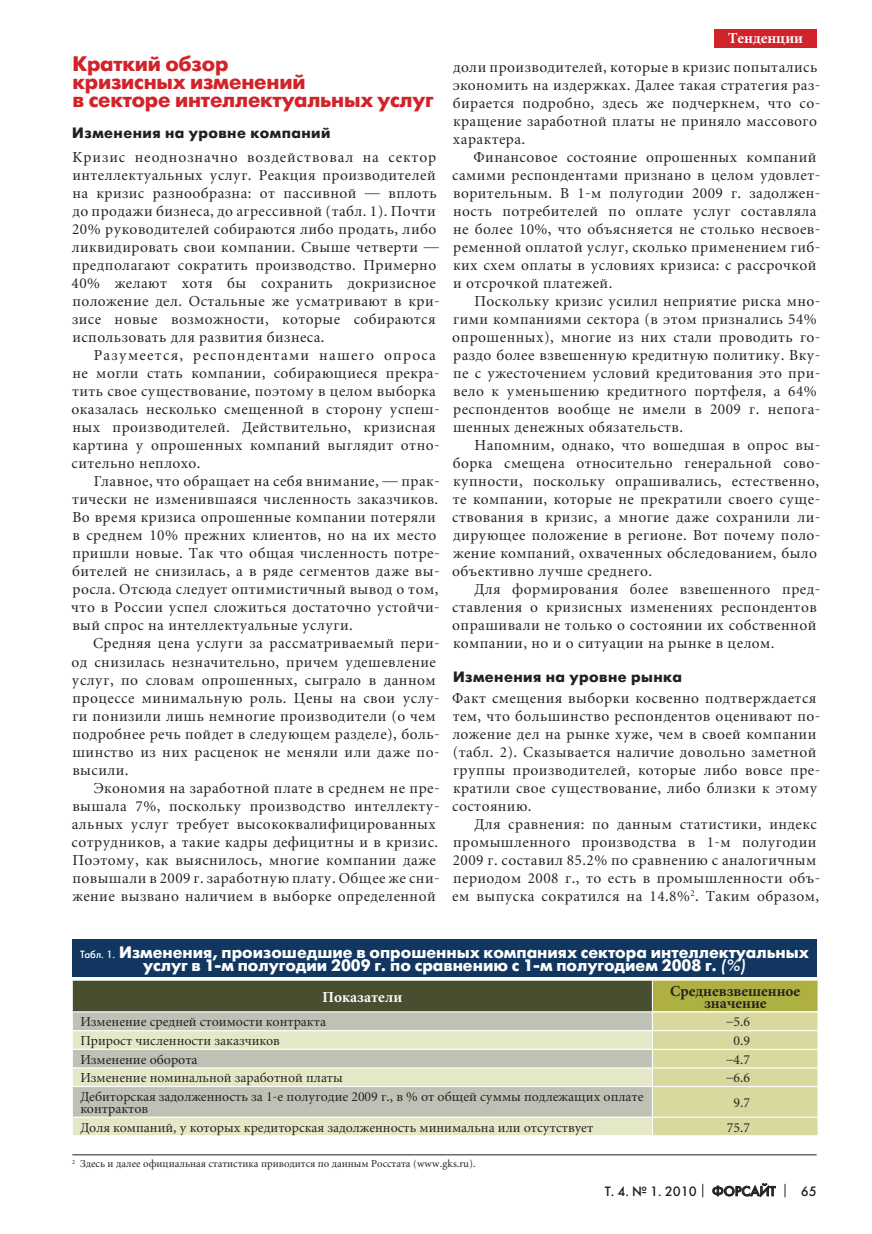
<style>
.page{position:relative;width:872px;height:1234px;background:#fff}
.page>*{position:absolute;margin:0;border:0;box-sizing:border-box;transform-origin:0 0}
.t1{font:700 21px/18px "Futura Futuris C";letter-spacing:-.01em;color:#d1232a}
.t2{font:700 16.5px/13.5px "Futura Futuris C";color:#fff;text-align:center}
.t3{font:15px/18px "Miniature";letter-spacing:.03em;color:#231f20}
.t4{font:700 15px "Futura Futuris C";letter-spacing:.03em;color:#231f20}
.t5{font:700 15px/12px "Miniature";color:#231f20;text-align:center}
.t6{font:700 15px "Miniature";color:#fff}
.t7{font:13.5px/12px "Miniature";color:#231f20}
.t8{font:13.5px "Futura Futuris C";color:#231f20}
.t9{font:10.5px "Miniature";color:#231f20}
.s1{font-weight:400;font-size:10.5px}
.s2{font-weight:400;font-style:italic}
</style>
<div class="page">
<svg style="left:702px;top:1183px;width:1px;height:13px"></svg>
<svg style="left:784px;top:1183px;width:1px;height:13px"></svg>
<svg style="left:712px;top:1183px;width:64px;height:14px"></svg>
<div style="left:714px;top:30px;width:102px;height:18px;background:#d1232a"></div>
<hr style="left:72px;top:1154px;width:744px;height:1px;background:#231f20">
<div style="left:72px;top:979px;width:580px;height:32px;background:#484e30"></div>
<div style="left:652px;top:979px;width:166px;height:32px;background:#afb042"></div>
<div style="left:73px;top:1012px;width:579px;height:17px;background:#bec2b5"></div>
<svg style="left:73px;top:1031px;width:579px;height:103px;background:#d3d7c0"></svg>
<hr style="left:653px;top:979px;width:165px;height:1px;background:#fff">
<hr style="left:817px;top:980px;width:1px;height:30px;background:#fff">
<hr style="left:653px;top:1010px;width:165px;height:2px;background:#fff">
<hr style="left:72px;top:1048px;width:580px;height:1px;background:#fff">
<hr style="left:72px;top:1067px;width:580px;height:1px;background:#fff">
<hr style="left:72px;top:1085px;width:580px;height:1px;background:#fff">
<hr style="left:72px;top:1116px;width:580px;height:1px;background:#fff">
<svg style="left:652px;top:1011px;width:166px;height:123px;background:#dadaa5"></svg>
<hr style="left:72px;top:979px;width:581px;height:1px;background:#fff">
<hr style="left:72px;top:980px;width:1px;height:31px;background:#fff">
<hr style="left:652px;top:980px;width:1px;height:31px;background:#fff">
<hr style="left:72px;top:1011px;width:581px;height:1px;background:#fff">
<div style="left:72px;top:939px;width:744px;height:38px;background:#113760"></div>
<h1 class="t1" style="left:72px;top:55px;width:362px">Краткий обзор<br>кризисных изменений<br>в секторе интеллектуальных услуг</h1>
<p class="t4" style="left:72px;top:125px;width:260px">Изменения на уровне компаний</p>
<p class="t3" style="left:72px;top:149px;width:369px">Кризис неоднозначно воздействовал на сектор интеллектуальных услуг. Реакция производителей на кризис разнообразна: от пассивной — вплоть до продажи бизнеса, до агрессивной (табл. 1). Почти 20% руководителей собираются либо продать, либо ликвидировать свои компании. Свыше четверти — предполагают сократить производство. Примерно 40% желают хотя бы сохранить докризисное положение дел. Остальные же усматривают в кри&shy;зисе новые возможности, которые собираются использовать для развития бизнеса.</p>
<p class="t3" style="left:72px;top:347px;width:370px;text-indent:22px">Разумеется, респондентами нашего опроса не могли стать компании, собирающиеся прекра&shy;тить свое существование, поэтому в целом выборка оказалась несколько смещенной в сторону успеш&shy;ных производителей. Действительно, кризисная картина у опрошенных компаний выглядит отно&shy;сительно неплохо.</p>
<p class="t3" style="left:71px;top:473px;width:370px;text-indent:22px">Главное, что обращает на себя внимание, — прак&shy;тически не изменившаяся численность заказчиков.<br>Во время кризиса опрошенные компании потеряли в среднем 10% прежних клиентов, но на их место пришли новые. Так что общая численность потре&shy;бителей не снизилась, а в ряде сегментов даже вы&shy;росла. Отсюда следует оптимистичный вывод о том, что в России успел сложиться достаточно устойчи&shy;вый спрос на интеллектуальные услуги.</p>
<p class="t3" style="left:72px;top:635px;width:370px;text-indent:21px">Средняя цена услуги за рассматриваемый пери&shy;од снизилась незначительно, причем удешевление услуг, по словам опрошенных, сыграло в данном процессе минимальную роль. Цены на свои услу&shy;ги понизили лишь немногие производители (о чем подробнее речь пойдет в следующем разделе), боль&shy;шинство из них расценок не меняли или даже по&shy;высили.</p>
<p class="t3" style="left:72px;top:779px;width:369px;text-indent:22px">Экономия на заработной плате в среднем не пре&shy;вышала 7%, поскольку производство интеллекту&shy;альных услуг требует высококвалифицированных сотрудников, а такие кадры дефицитны и в кризис.<br>Поэтому, как выяснилось, многие компании даже повышали в 2009 г. заработную плату. Общее же сни&shy;жение вызвано наличием в выборке определенной</p>
<p class="t6" style="left:728px;top:31px;width:76px">Тенденции</p>
<p class="t3" style="left:453px;top:59px;width:369px">доли производителей, которые в кризис попытались экономить на издержках. Далее такая стратегия раз&shy;бирается подробно, здесь же подчеркнем, что со&shy;кращение заработной платы не приняло массового характера.</p>
<p class="t3" style="left:452px;top:149px;width:370px;text-indent:21px">Финансовое состояние опрошенных компаний самими респондентами признано в целом удовлет&shy;ворительным. В 1-м полугодии 2009 г. задолжен&shy;ность потребителей по оплате услуг составляла не более 10%, что объясняется не столько несвоев&shy;ременной оплатой услуг, сколько применением гиб&shy;ких схем оплаты в условиях кризиса: с рассрочкой и отсрочкой платежей.</p>
<p class="t3" style="left:452px;top:293px;width:370px;text-indent:22px">Поскольку кризис усилил неприятие риска мно&shy;гими компаниями сектора (в этом признались 54% опрошенных), многие из них стали проводить го&shy;раздо более взвешенную кредитную политику. Вку&shy;пе с ужесточением условий кредитования это при&shy;вело к уменьшению кредитного портфеля, а 64% респондентов вообще не имели в 2009 г. непога&shy;шенных денежных обязательств.</p>
<p class="t3" style="left:452px;top:437px;width:370px;text-indent:22px">Напомним, однако, что вошедшая в опрос вы&shy;борка смещена относительно генеральной сово&shy;купности, поскольку опрашивались, естественно, те компании, которые не прекратили своего суще&shy;ствования в кризис, а многие даже сохранили ли&shy;дирующее положение в регионе. Вот почему поло&shy;жение компаний, охваченных обследованием, было объективно лучше среднего.</p>
<p class="t3" style="left:452px;top:581px;width:370px;text-indent:22px">Для формирования более взвешенного пред&shy;ставления о кризисных изменениях респондентов опрашивали не только о состоянии их собственной компании, но и о ситуации на рынке в целом.</p>
<p class="t3" style="left:452px;top:689px;width:370px">Факт смещения выборки косвенно подтверждается тем, что большинство респондентов оценивают по&shy;ложение дел на рынке хуже, чем в своей компании (табл. 2). Сказывается наличие довольно заметной группы производителей, которые либо вовсе пре&shy;кратили свое существование, либо близки к этому состоянию.</p>
<p class="t3" style="left:452px;top:815px;width:369px;text-indent:22px">Для сравнения: по данным статистики, индекс промышленного производства в 1-м полугодии 2009 г. составил 85.2% по сравнению с аналогичным периодом 2008 г., то есть в промышленности объ&shy;ем выпуска сократился на 14.8%<sup>2</sup>. Таким образом,</p>
<p class="t4" style="left:453px;top:668px;width:231px">Изменения на уровне рынка</p>
<p class="t2" style="left:80px;top:945px;width:730px"><span class="s1">Табл. 1.</span> Изменения, произошедшие в опрошенных компаниях сектора интеллектуальных услуг в 1-м полугодии 2009 г. по сравнению с 1-м полугодием 2008 г. <span class="s2">(%)</span></p>
<p class="t6" style="left:322px;top:989px;width:81px">Показатели</p>
<p class="t5" style="left:670px;top:985px;width:131px">Средневзвешенное значение</p>
<p class="t7" style="left:80px;top:1016px;width:247px">Изменение средней стоимости контракта</p>
<p class="t7" style="left:726px;top:1016px;width:25px">–5.6</p>
<p class="t7" style="left:80px;top:1034px;width:201px">Прирост численности заказчиков</p>
<p class="t7" style="left:733px;top:1034px;width:18px">0.9</p>
<p class="t7" style="left:80px;top:1053px;width:119px">Изменение оборота</p>
<p class="t7" style="left:726px;top:1053px;width:25px">–4.7</p>
<p class="t7" style="left:80px;top:1072px;width:264px">Изменение номинальной заработной платы</p>
<p class="t7" style="left:726px;top:1072px;width:25px">–6.6</p>
<p class="t7" style="left:80px;top:1090px;width:564px">Дебиторская задолженность за 1-е полугодие 2009 г., в % от общей суммы подлежащих оплате контрактов</p>
<p class="t7" style="left:733px;top:1096px;width:18px">9.7</p>
<p class="t7" style="left:80px;top:1121px;width:514px">Доля компаний, у которых кредиторская задолженность минимальна или отсутствует</p>
<p class="t7" style="left:727px;top:1121px;width:25px">75.7</p>
<p class="t9" style="left:72px;top:1158px;width:405px"><sup>2</sup> Здесь и далее официальная статистика приводится по данным Росстата (www.gks.ru).</p>
<p class="t8" style="left:605px;top:1182px;width:172px">Т. 4. № 1. 2010 Форсайт</p>
<p class="t8" style="left:801px;top:1182px;width:17px">65</p>
</div>
